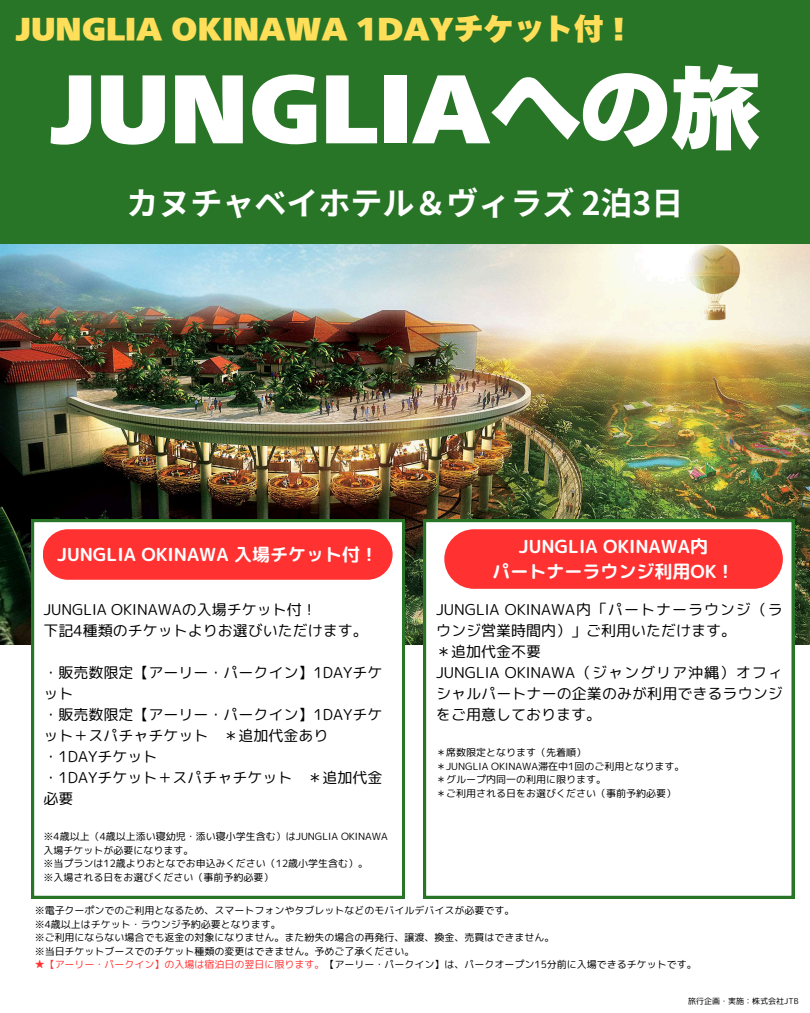
<style>
.page{position:relative;width:810px;height:1013px;background:#fff}
.page>*{position:absolute;margin:0;border:0;box-sizing:border-box;transform-origin:0 0}
.t1{font:90px "Tazugane Info Std N X Black";color:#fff}
.t2{font:700 32px "Noto Sans JP";color:#fff}
.t3{font:30px "Tazugane Info Std N X Black";color:#ffde59}
.t4{font:18px/24.8px "rounded mplus 1 p bold";color:#fff;text-align:center}
.t5{font:15px/21px "rounded mplus 1 p regular";color:#000}
.t6{font:10px/13.5px "rounded mplus 1 p regular";color:#000}
.t7{font:8px "rounded mplus 1 p regular";color:#000}
.s1{color:#ff3131}
</style>
<div class="page">
<img style="left:0;top:243px;width:810px;height:401px">
<div style="left:0;top:0;width:810px;height:243px;background:#287527"></div>
<svg style="left:423px;top:519px;width:371px;height:379px"></svg>
<div style="left:444px;top:529px;width:339px;height:60px;background:#ff3131;border-radius:30px"></div>
<svg style="left:31px;top:519px;width:374px;height:379px"></svg>
<div style="left:43px;top:529px;width:350px;height:50px;background:#ff3131;border-radius:25px"></div>
<p class="t3" style="left:16px;top:9px;width:620px">JUNGLIA OKINAWA 1DAYチケット付！</p>
<h3 class="t1" style="left:49px;top:48px;width:713px">JUNGLIAへの旅</h3>
<h4 class="t2" style="left:127px;top:178px;width:549px">カヌチャベイホテル＆ヴィラズ 2泊3日</h4>
<h1 class="t4" style="left:57px;top:541px;width:322px">JUNGLIA OKINAWA 入場チケット付！</h1>
<h6 class="t5" style="left:44px;top:599px;width:326px">JUNGLIA OKINAWAの入場チケット付！<br>下記4種類のチケットよりお選びいただけます。</h6>
<h4 class="t5" style="left:44px;top:662px;width:340px">・販売数限定【アーリー・パークイン】1DAYチケット<br>・販売数限定【アーリー・パークイン】1DAYチケット＋スパチャチケット ＊追加代金あり・1DAYチケット<br>・1DAYチケット＋スパチャチケット　＊追加代金必要</h4>
<h5 class="t6" style="left:44px;top:829px;width:346px">※4歳以上（4歳以上添い寝幼児・添い寝小学生含む）はJUNGLIA OKINAWA入場チケットが必要になります。<br>※当プランは12歳よりおとなでお申込みください（12歳小学生含む）。<br>※入場される日をお選びください（事前予約必要）</h5>
<h2 class="t4" style="left:493px;top:534px;width:244px">JUNGLIA OKINAWA内<br>パートナーラウンジ利用OK！</h2>
<h5 class="t5" style="left:436px;top:599px;width:348px">JUNGLIA OKINAWA内「パートナーラウンジ（ラウンジ営業時間内）」ご利用いただけます。<br>＊追加代金不要<br>JUNGLIA OKINAWA（ジャングリア沖縄）オフィシャルパートナーの企業のみが利用できるラウンジをご用意しております。</h5>
<h5 class="t6" style="left:436px;top:745px;width:250px">＊席数限定となります（先着順）<br>＊JUNGLIA OKINAWA滞在中1回のご利用となります。＊グループ内同一の利用に限ります。<br>＊ご利用される日をお選びください（事前予約必要）</h5>
<p class="t6" style="left:35px;top:903px;width:481px">※電子クーポンでのご利用となるため、スマートフォンやタブレットなどのモバイルデバイスが必要です。</p>
<p class="t6" style="left:35px;top:917px;width:248px">※4歳以上はチケット・ラウンジ予約必要となります。</p>
<p class="t6" style="left:35px;top:930px;width:521px">※ご利用にならない場合でも返金の対象になりません。また紛失の場合の再発行、譲渡、換金、売買はできません。</p>
<p class="t6" style="left:35px;top:944px;width:381px">※当日チケットブースでのチケット種類の変更はできません。予めご了承ください。</p>
<p class="t6" style="left:35px;top:957px;width:664px"><span class="s1">★【アーリー・パークイン】の入場は宿泊日の翌日に限ります。</span>【アーリー・パークイン】は、パークオープン15分前に入場できるチケットです。</p>
<h6 class="t7" style="left:688px;top:995px;width:112px">旅行企画・実施：株式会社JTB</h6>
</div>
